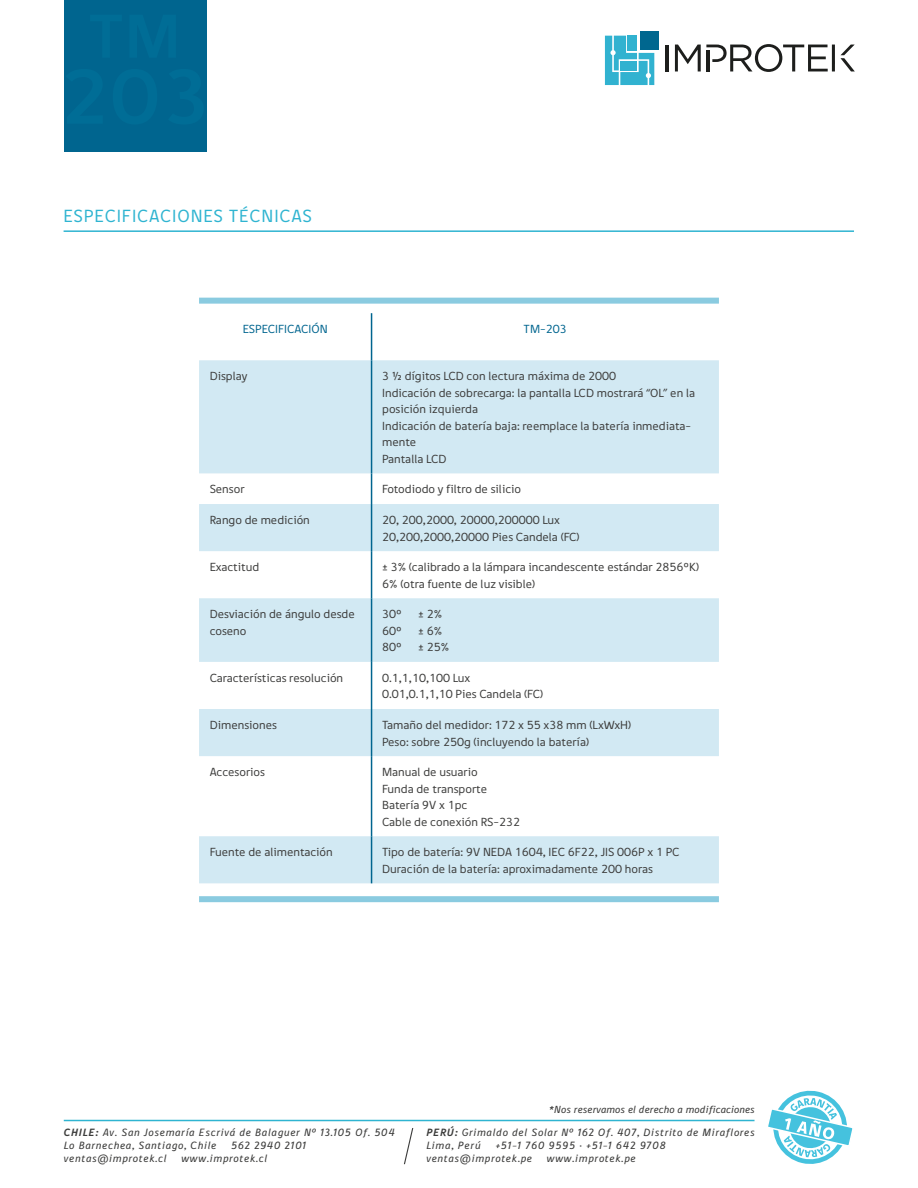
<style>
.page{position:relative;width:918px;height:1188px;background:#fff}
.page>*{position:absolute;margin:0;border:0;box-sizing:border-box;transform-origin:0 0}
.t1{font:18px "Digna";letter-spacing:.05em;color:#2fb4d1}
.t2{font:12px/16.5px "Digna";color:#3c3c3b}
.t3{font:12px "Digna";color:#00658f}
.t4{font:italic 10.8px/12.9px "Digna";letter-spacing:.05em;color:#3c3c3b}
.t5{font:italic 10.5px "Digna";color:#3c3c3b}
.s1{font-weight:700}
</style>
<div class="page">
<div style="left:64px;top:0;width:142px;height:152px;background:#00658f"></div>
<hr style="left:666px;top:45px;width:3px;height:26px;background:#1d1e1c">
<svg style="left:675px;top:44px;width:180px;height:28px"></svg>
<div style="left:640px;top:32px;width:18px;height:18px;background:#00678f"></div>
<svg style="left:605px;top:36px;width:49px;height:49px"></svg>
<svg style="left:768px;top:1090px;width:85px;height:74px"></svg>
<svg style="left:404px;top:1128px;width:10px;height:37px"></svg>
<hr style="left:64px;top:1120px;width:691px;height:1px;background:#2fb4d1">
<svg style="left:199px;top:360px;width:520px;height:523px;fill:#d2e9f3"></svg>
<hr style="left:371px;top:313px;width:1px;height:47px;background:#00658f">
<hr style="left:371px;top:360px;width:1px;height:113px;background:#00658f">
<hr style="left:371px;top:473px;width:1px;height:31px;background:#00658f">
<hr style="left:371px;top:504px;width:1px;height:47px;background:#00658f">
<hr style="left:371px;top:551px;width:1px;height:47px;background:#00658f">
<hr style="left:371px;top:598px;width:1px;height:64px;background:#00658f">
<hr style="left:371px;top:662px;width:1px;height:47px;background:#00658f">
<hr style="left:371px;top:709px;width:1px;height:47px;background:#00658f">
<hr style="left:371px;top:756px;width:1px;height:80px;background:#00658f">
<hr style="left:371px;top:836px;width:1px;height:47px;background:#00658f">
<div style="left:199px;top:298px;width:520px;height:6px;background:#8acbe0"></div>
<div style="left:199px;top:896px;width:520px;height:6px;background:#8acbe0"></div>
<hr style="left:64px;top:230px;width:790px;height:2px;background:#2fb4d1">
<h1 class="t1" style="left:64px;top:204px;width:250px">ESPECIFICACIONES TÉCNICAS</h1>
<p class="t3" style="left:243px;top:322px;width:86px">ESPECIFICACIÓN</p>
<p class="t3" style="left:524px;top:322px;width:45px">TM-203</p>
<p class="t2" style="left:210px;top:368px;width:39px">Display</p>
<p class="t2" style="left:382px;top:368px;width:314px">3 ½ dígitos LCD con lectura máxima de 2000<br>Indicación de sobrecarga: la pantalla LCD mostrará “OL” en la posición izquierda<br>Indicación de batería baja: reemplace la batería inmediata&shy;mente<br>Pantalla LCD</p>
<p class="t2" style="left:210px;top:481px;width:36px">Sensor</p>
<p class="t2" style="left:382px;top:481px;width:140px">Fotodiodo y filtro de silicio</p>
<p class="t2" style="left:210px;top:512px;width:102px">Rango de medición</p>
<p class="t2" style="left:382px;top:512px;width:199px">20, 200,2000, 20000,200000 Lux<br>20,200,2000,20000 Pies Candela (FC)</p>
<p class="t2" style="left:210px;top:559px;width:51px">Exactitud</p>
<p class="t2" style="left:382px;top:559px;width:318px">± 3% (calibrado a la lámpara incandescente estándar 2856ºK)<br>6% (otra fuente de luz visible)</p>
<p class="t2" style="left:210px;top:606px;width:147px">Desviación de ángulo desde coseno</p>
<p class="t2" style="left:382px;top:606px;width:21px">30º</p>
<p class="t2" style="left:418px;top:606px;width:25px">± 2%</p>
<p class="t2" style="left:382px;top:622px;width:21px">60º</p>
<p class="t2" style="left:418px;top:622px;width:25px">± 6%</p>
<p class="t2" style="left:382px;top:639px;width:21px">80º</p>
<p class="t2" style="left:418px;top:639px;width:32px">± 25%</p>
<p class="t2" style="left:210px;top:669px;width:135px">Características resolución</p>
<p class="t2" style="left:382px;top:669px;width:163px">0.1,1,10,100 Lux<br>0.01,0.1,1,10 Pies Candela (FC)</p>
<p class="t2" style="left:210px;top:717px;width:69px">Dimensiones</p>
<p class="t2" style="left:382px;top:717px;width:251px">Tamaño del medidor: 172 x 55 x38 mm (LxWxH)<br>Peso: sobre 250g (incluyendo la batería)</p>
<p class="t2" style="left:210px;top:764px;width:57px">Accesorios</p>
<p class="t2" style="left:382px;top:764px;width:139px">Manual de usuario<br>Funda de transporte<br>Batería 9V x 1pc<br>Cable de conexión RS-232</p>
<p class="t2" style="left:210px;top:844px;width:125px">Fuente de alimentación</p>
<p class="t2" style="left:382px;top:844px;width:299px">Tipo de batería: 9V NEDA 1604, IEC 6F22, JIS 006P x 1 PC<br>Duración de la batería: aproximadamente 200 horas</p>
<p class="t5" style="left:549px;top:1104px;width:207px">*Nos reservamos el derecho a modificaciones</p>
<p class="t4" style="left:64px;top:1126px;width:333px"><span class="s1">CHILE:</span> Av. San Josemaría Escrivá de Balaguer Nº 13.105 Of. 504<br>Lo Barnechea, Santiago, Chile</p>
<p class="t4" style="left:231px;top:1139px;width:77px">562 2940 2101</p>
<p class="t4" style="left:64px;top:1152px;width:105px">ventas@improtek.cl</p>
<p class="t4" style="left:182px;top:1152px;width:88px">www.improtek.cl</p>
<p class="t4" style="left:426px;top:1126px;width:330px"><span class="s1">PERÚ:</span> Grimaldo del Solar Nº 162 Of. 407, Distrito de Miraflores<br>Lima, Perú</p>
<p class="t4" style="left:426px;top:1139px;width:241px;text-indent:69px">+51-1 760 9595 · +51-1 642 9708 ventas@improtek.pe</p>
<p class="t4" style="left:547px;top:1152px;width:90px">www.improtek.pe</p>
</div>
